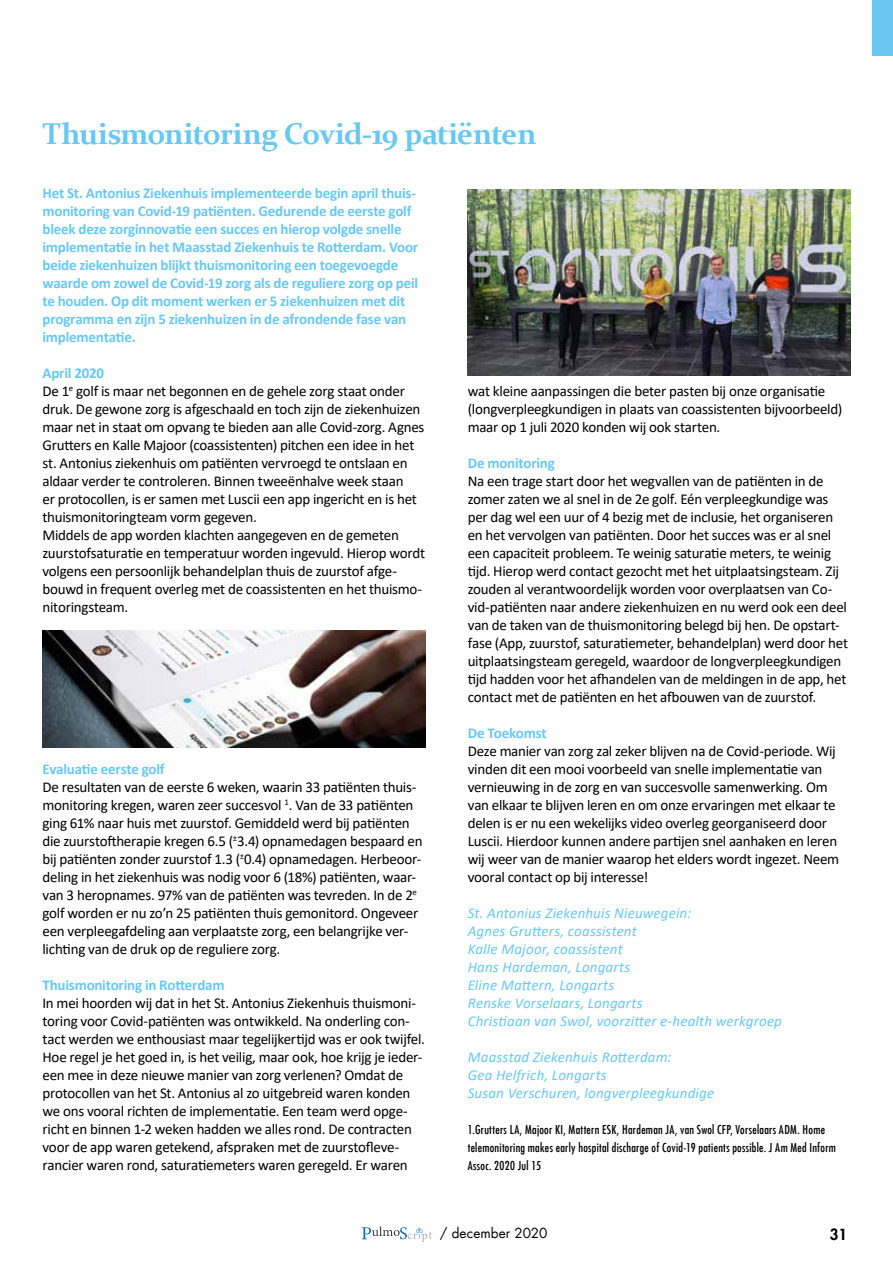
<style>
.page{position:relative;width:893px;height:1263px;background:#fff}
.page>*{position:absolute;margin:0;border:0;box-sizing:border-box;transform-origin:0 0}
.t1{font:700 30px "Constantia";letter-spacing:-.025em;color:#69c8f3}
.t2{font:15px/18px "Calibri";letter-spacing:-.02em;color:#000}
.t3{font:700 15px/18px "Calibri";letter-spacing:-.015em;color:#69c8f3}
.t4{font:italic 15px/18px "Calibri";letter-spacing:.01em;color:#69c8f3}
.t5{font:800 15px "Futura LT";color:#000}
.t6{font:13.5px "Futura LT";letter-spacing:.005em;color:#000}
.t7{font:condensed 12px/18px "Futura LT";letter-spacing:.025em;color:#000}
.s1{font-weight:700;color:#69c8f3}
</style>
<div class="page">
<svg style="left:362px;top:1226px;width:70px;height:16px"></svg>
<div style="left:873px;top:0;width:20px;height:55px;background:#69c8f3"></div>
<img style="left:468px;top:189px;width:382px;height:186px">
<img style="left:43px;top:630px;width:382px;height:117px">
<h1 class="t1" style="left:43px;top:113px;width:496px">Thuismonitoring Covid-19 patiënten</h1>
<p class="t3" style="left:43px;top:184px;width:377px">Het St. Antonius Ziekenhuis implementeerde begin april thuis&shy;monitoring van Covid-19 patiënten. Gedurende de eerste golf bleek deze zorginnovatie een succes en hierop volgde snelle implementatie in het Maasstad Ziekenhuis te Rotterdam. Voor beide ziekenhuizen blijkt thuismonitoring een toegevoegde waarde om zowel de Covid-19 zorg als de reguliere zorg op peil te houden. Op dit moment werken er 5 ziekenhuizen met dit programma en zijn 5 ziekenhuizen in de afrondende fase van implementatie.</p>
<p class="t2" style="left:43px;top:364px;width:384px"><span class="s1">April 2020<br></span>De 1<sup>e</sup> golf is maar net begonnen en de gehele zorg staat onder druk. De gewone zorg is afgeschaald en toch zijn de ziekenhuizen maar net in staat om opvang te bieden aan alle Covid-zorg. Agnes Grutters en Kalle Majoor (coassistenten) pitchen een idee in het st. Antonius ziekenhuis om patiënten vervroegd te ontslaan en aldaar verder te controleren. Binnen tweeënhalve week staan<br>er protocollen, is er samen met Luscii een app ingericht en is het thuismonitoringteam vorm gegeven.<br>Middels de app worden klachten aangegeven en de gemeten zuurstofsaturatie en temperatuur worden ingevuld. Hierop wordt volgens een persoonlijk behandelplan thuis de zuurstof afge&shy;bouwd in frequent overleg met de coassistenten en het thuismo&shy;nitoringsteam.</p>
<p class="t2" style="left:468px;top:382px;width:376px">wat kleine aanpassingen die beter pasten bij onze organisatie (longverpleegkundigen in plaats van coassistenten bijvoorbeeld) maar op 1 juli 2020 konden wij ook starten.</p>
<p class="t3" style="left:468px;top:454px;width:89px">De monitoring</p>
<p class="t2" style="left:468px;top:472px;width:382px">Na een trage start door het wegvallen van de patiënten in de zomer zaten we al snel in de 2e golf. Eén verpleegkundige was per dag wel een uur of 4 bezig met de inclusie, het organiseren en het vervolgen van patiënten. Door het succes was er al snel een capaciteit probleem. Te weinig saturatie meters, te weinig tijd. Hierop werd contact gezocht met het uitplaatsingsteam. Zij zouden al verantwoordelijk worden voor overplaatsen van Co&shy;vid-patiënten naar andere ziekenhuizen en nu werd ook een deel van de taken van de thuismonitoring belegd bij hen. De opstart&shy;fase (App, zuurstof, saturatiemeter, behandelplan) werd door het uitplaatsingsteam geregeld, waardoor de longverpleegkundigen tijd hadden voor het afhandelen van de meldingen in de app, het contact met de patiënten en het afbouwen van de zuurstof.</p>
<p class="t3" style="left:468px;top:724px;width:80px">De Toekomst</p>
<p class="t2" style="left:468px;top:742px;width:373px">Deze manier van zorg zal zeker blijven na de Covid-periode. Wij vinden dit een mooi voorbeeld van snelle implementatie van vernieuwing in de zorg en van succesvolle samenwerking. Om van elkaar te blijven leren en om onze ervaringen met elkaar te delen is er nu een wekelijks video overleg georganiseerd door Luscii. Hierdoor kunnen andere partijen snel aanhaken en leren wij weer van de manier waarop het elders wordt ingezet. Neem vooral contact op bij interesse!</p>
<p class="t4" style="left:468px;top:903px;width:316px">St. Antonius Ziekenhuis Nieuwegein:<br>Agnes Grutters, coassistent<br>Kalle Majoor, coassistent<br>Hans Hardeman, Longarts<br>Eline Mattern, Longarts<br>Renske Vorselaars, Longarts<br>Christiaan van Swol, voorzitter e-health werkgroep</p>
<p class="t4" style="left:468px;top:1047px;width:248px">Maasstad Ziekenhuis Rotterdam:<br>Gea Helfrich, Longarts<br>Susan Verschuren, longverpleegkundige</p>
<p class="t7" style="left:468px;top:1120px;width:370px">1.Grutters LA, Majoor KI, Mattern ESK, Hardeman JA, van Swol CFP, Vorselaars ADM. Home telemonitoring makes early hospital discharge of Covid-19 patients possible. J Am Med Inform<br>Assoc. 2020 Jul 15</p>
<p class="t3" style="left:43px;top:760px;width:124px">Evaluatie eerste golf</p>
<p class="t2" style="left:43px;top:778px;width:382px">De resultaten van de eerste 6 weken, waarin 33 patiënten thuis&shy;monitoring kregen, waren zeer succesvol <sup>1</sup>. Van de 33 patiënten ging 61% naar huis met zuurstof. Gemiddeld werd bij patiënten die zuurstoftherapie kregen 6.5 (<sup>±</sup>3.4) opnamedagen bespaard en bij patiënten zonder zuurstof 1.3 (<sup>±</sup>0.4) opnamedagen. Herbeoor&shy;deling in het ziekenhuis was nodig voor 6 (18%) patiënten, waar&shy;van 3 heropnames. 97% van de patiënten was tevreden. In de 2<sup>e </sup>golf worden er nu zo’n 25 patiënten thuis gemonitord. Ongeveer een verpleegafdeling aan verplaatste zorg, een belangrijke ver&shy;lichting van de druk op de reguliere zorg.</p>
<p class="t3" style="left:43px;top:976px;width:184px">Thuismonitoring in Rotterdam</p>
<p class="t2" style="left:43px;top:994px;width:384px">In mei hoorden wij dat in het St. Antonius Ziekenhuis thuismoni&shy;toring voor Covid-patiënten was ontwikkeld. Na onderling con&shy;tact werden we enthousiast maar tegelijkertijd was er ook twijfel.<br>Hoe regel je het goed in, is het veilig, maar ook, hoe krijg je ieder&shy;een mee in deze nieuwe manier van zorg verlenen? Omdat de protocollen van het St. Antonius al zo uitgebreid waren konden we ons vooral richten de implementatie. Een team werd opge&shy;richt en binnen 1-2 weken hadden we alles rond. De contracten voor de app waren getekend, afspraken met de zuurstofleve&shy;rancier waren rond, saturatiemeters waren geregeld. Er waren</p>
<p class="t6" style="left:440px;top:1225px;width:109px">/ december 2020</p>
<p class="t5" style="left:830px;top:1224px;width:19px">31</p>
</div>
